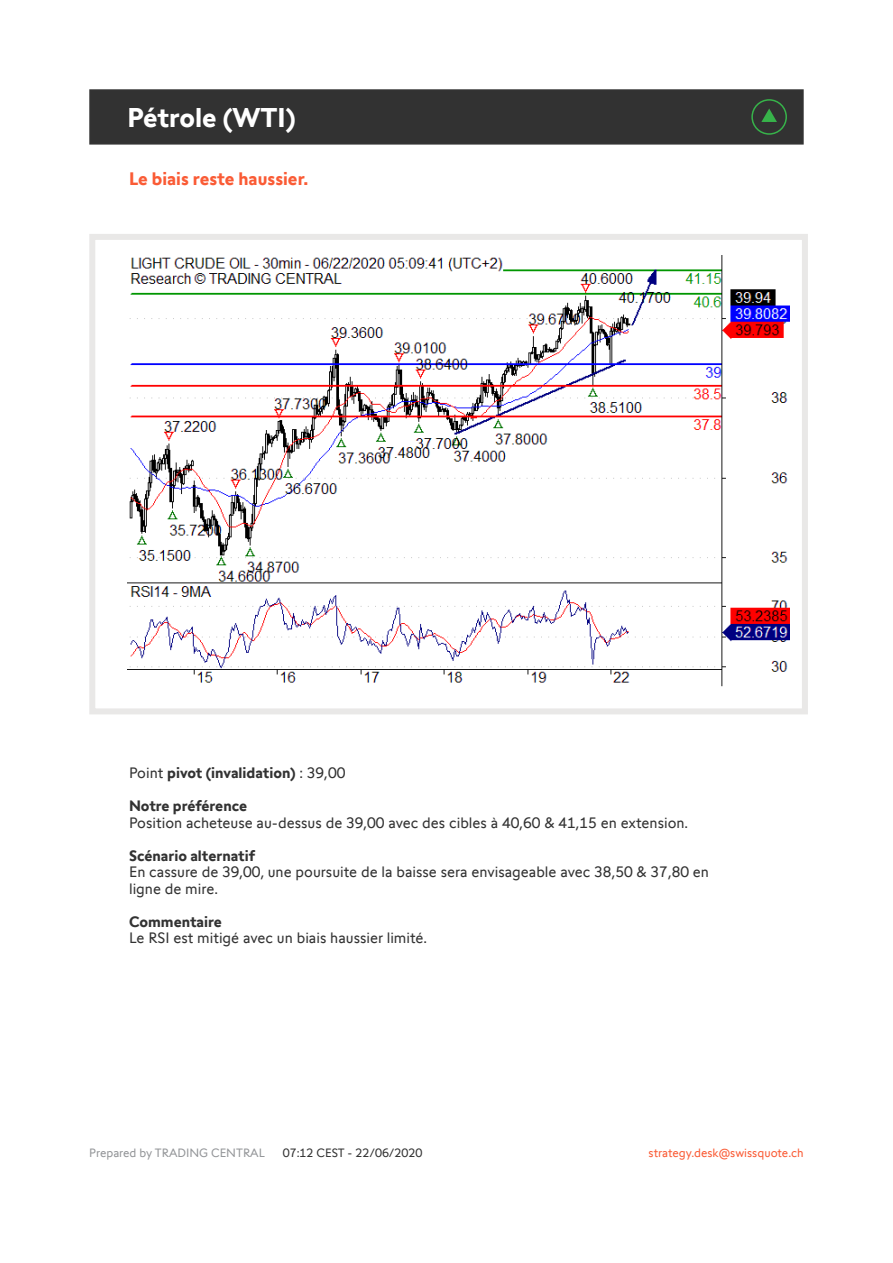
<style>
.page{position:relative;width:893px;height:1263px;background:#fff}
.page>*{position:absolute;margin:0;border:0;box-sizing:border-box;transform-origin:0 0}
.t1{font:700 27px "Swissquote CT";color:#fff}
.t2{font:700 18px "Swissquote CT";color:#fa5b35}
.t3{font:15px/16.5px "Swissquote CT";color:#323232}
.t4{font:700 15px "Swissquote CT";color:#323232}
.t5{font:12px "Swissquote CT";color:#fa5b35}
.t6{font:12px "Swissquote CT";color:#939598}
.t7{font:12px "Swissquote CT";color:#323232}
.s1{font-weight:400}
</style>
<div class="page">
<div style="left:89px;top:234px;width:719px;height:480px;border:6px solid #e9e8e7"></div>
<div style="left:89px;top:89px;width:715px;height:56px;background:#323232;border:2px solid #323232"></div>
<img style="left:128px;top:255px;width:661px;height:432px">
<svg style="left:751px;top:99px;width:36px;height:36px"></svg>
<h1 class="t1" style="left:128px;top:101px;width:170px">Pétrole (WTI)</h1>
<p class="t2" style="left:129px;top:168px;width:181px">Le biais reste haussier.</p>
<p class="t4" style="left:129px;top:764px;width:218px"><span class="s1">Point</span> pivot (invalidation) <span class="s1">: 39,00</span></p>
<p class="t4" style="left:129px;top:797px;width:120px">Notre préférence</p>
<p class="t3" style="left:129px;top:814px;width:561px">Position acheteuse au-dessus de 39,00 avec des cibles à 40,60 &amp; 41,15 en extension.</p>
<p class="t4" style="left:129px;top:846px;width:127px">Scénario alternatif</p>
<p class="t3" style="left:129px;top:864px;width:581px">En cassure de 39,00, une poursuite de la baisse sera envisageable avec 38,50 &amp; 37,80 en ligne de mire.</p>
<p class="t4" style="left:129px;top:912px;width:94px">Commentaire</p>
<p class="t3" style="left:129px;top:930px;width:300px">Le RSI est mitigé avec un biais haussier limité.</p>
<p class="t6" style="left:89px;top:1145px;width:177px">Prepared by TRADING CENTRAL</p>
<p class="t7" style="left:283px;top:1145px;width:141px">07:12 CEST - 22/06/2020</p>
<p class="t5" style="left:649px;top:1145px;width:157px">strategy.desk@swissquote.ch</p>
</div>
